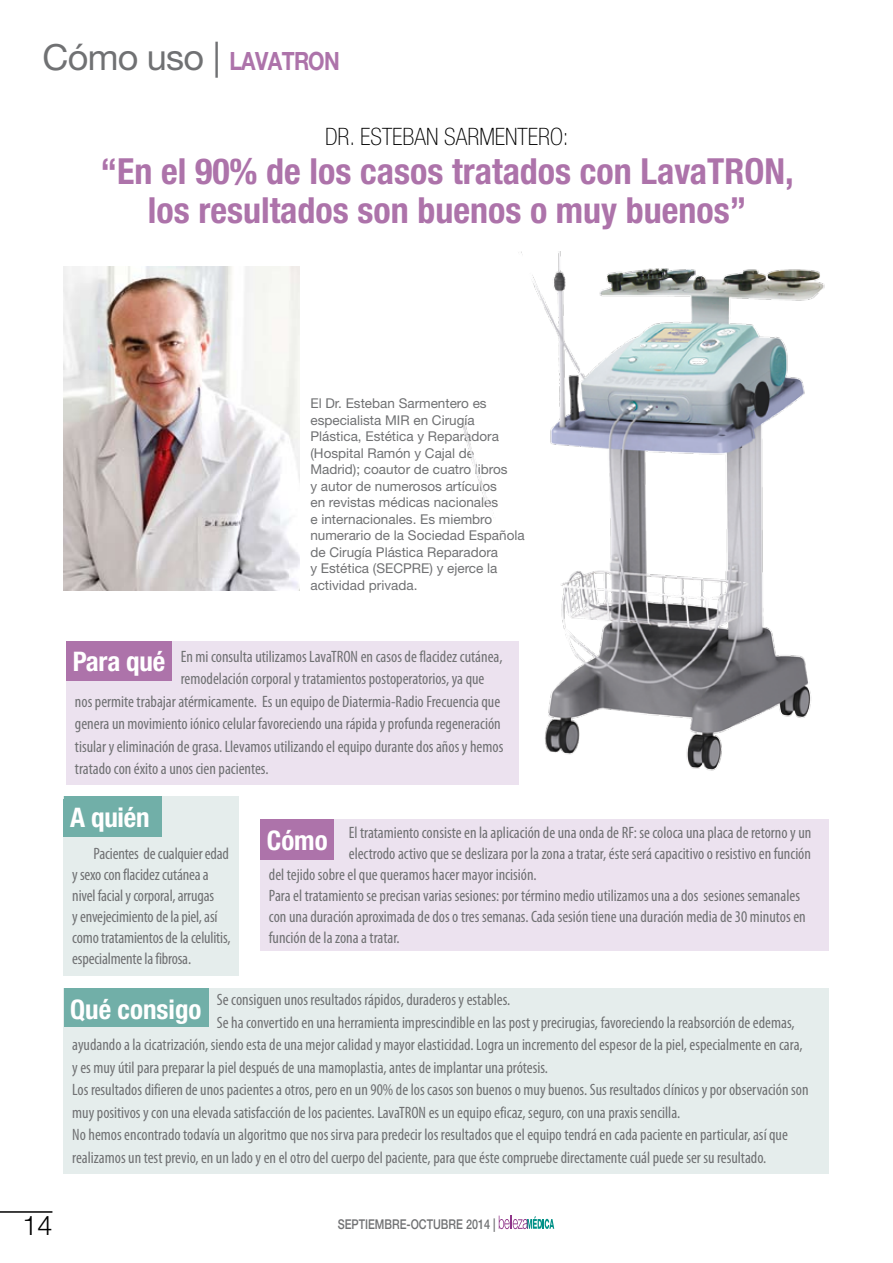
<style>
.page{position:relative;width:893px;height:1263px;background:#fff}
.page>*{position:absolute;margin:0;border:0;box-sizing:border-box;transform-origin:0 0}
.t1{font:700 condensed 36px/39px "Helvetica Neue LT Std";color:#ad73aa;text-align:center}
.t2{font:36px "Helvetica Neue LT Std";letter-spacing:-.02em;color:#707173}
.t3{font:700 condensed 27px "Helvetica Neue LT Std";color:#fff}
.t4{font:300 27px "Helvetica Neue LT Std";color:#000}
.t5{font:100 condensed 24px "Helvetica Neue LT Std";color:#000}
.t6{font:condensed 16.5px/21px "Myriad Pro";color:#707173}
.t7{font:13.5px/16.5px "Helvetica Neue LT Std";color:#707173}
.t8{font:500 13.5px "Helvetica Neue LT Std";color:#707173;scale:.8 1}
.s1{font-weight:700;font-size:25.2px;color:#ad73aa}
</style>
<div class="page">
<svg style="left:499px;top:1215px;width:55px;height:14px"></svg>
<hr style="left:0;top:1211px;width:52px;height:2px;background:#000">
<div style="left:64px;top:797px;width:175px;height:179px;background:#e5edec"></div>
<div style="left:64px;top:797px;width:98px;height:40px;background:#71afa8"></div>
<div style="left:260px;top:819px;width:569px;height:132px;background:#ece2ef"></div>
<div style="left:260px;top:819px;width:74px;height:39px;background:#ad73aa"></div>
<div style="left:64px;top:988px;width:765px;height:186px;background:#e5edec"></div>
<div style="left:64px;top:988px;width:144px;height:39px;background:#71afa8"></div>
<div style="left:66px;top:641px;width:453px;height:143px;background:#ece2ef"></div>
<div style="left:260px;top:822px;width:74px;height:37px;background:#ad73aa"></div>
<div style="left:66px;top:641px;width:106px;height:39px;background:#ad73aa"></div>
<img style="left:64px;top:267px;width:236px;height:323px">
<img style="left:462px;top:252px;width:363px;height:533px">
<h1 class="t2" style="left:43px;top:36px;width:299px">Cómo uso | <span class="s1">LAVATRON</span></h1>
<h3 class="t5" style="left:325px;top:123px;width:245px">DR. ESTEBAN SARMENTERO:</h3>
<h1 class="t1" style="left:101px;top:151px;width:695px">“En el 90% de los casos tratados con LavaTRON, los resultados son buenos o muy buenos”</h1>
<p class="t7" style="left:310px;top:395px;width:216px">El Dr. Esteban Sarmentero es especialista MIR en Cirugía<br>Plástica, Estética y Reparadora (Hospital Ramón y Cajal de<br>Madrid); coautor de cuatro libros<br>y autor de numerosos artículos<br>en revistas médicas nacionales<br>e internacionales. Es miembro numerario de la Sociedad Española de Cirugía Plástica Reparadora<br>y Estética (SECPRE) y ejerce la actividad privada.</p>
<p class="t6" style="left:181px;top:645px;width:323px">En mi consulta utilizamos LavaTRON en casos de flacidez cutánea,</p>
<p class="t6" style="left:181px;top:668px;width:305px">remodelación corporal y tratamientos postoperatorios, ya que</p>
<p class="t6" style="left:75px;top:690px;width:427px">nos permite trabajar atérmicamente. Es un equipo de Diatermia-Radio Frecuencia que</p>
<p class="t6" style="left:75px;top:713px;width:427px">genera un movimiento iónico celular favoreciendo una rápida y profunda regeneración</p>
<p class="t6" style="left:75px;top:735px;width:430px">tisular y eliminación de grasa. Llevamos utilizando el equipo durante dos años y hemos</p>
<p class="t6" style="left:75px;top:758px;width:195px">tratado con éxito a unos cien pacientes.</p>
<h2 class="t3" style="left:73px;top:645px;width:94px">Para qué</h2>
<h2 class="t3" style="left:70px;top:801px;width:81px">A quién</h2>
<p class="t6" style="left:72px;top:843px;width:160px;text-indent:21px">Pacientes de cualquier edad y sexo con flacidez cutánea a nivel facial y corporal, arrugas<br>y envejecimiento de la piel, así como tratamientos de la celulitis, especialmente la fibrosa.</p>
<p class="t6" style="left:349px;top:822px;width:464px">El tratamiento consiste en la aplicación de una onda de RF: se coloca una placa de retorno y un</p>
<p class="t6" style="left:349px;top:843px;width:464px">electrodo activo que se deslizara por la zona a tratar, éste será capacitivo o resistivo en función</p>
<p class="t6" style="left:269px;top:864px;width:269px">del tejido sobre el que queramos hacer mayor incisión.</p>
<p class="t6" style="left:269px;top:885px;width:533px">Para el tratamiento se precisan varias sesiones: por término medio utilizamos una a dos sesiones semanales</p>
<p class="t6" style="left:269px;top:906px;width:538px">con una duración aproximada de dos o tres semanas. Cada sesión tiene una duración media de 30 minutos en</p>
<p class="t6" style="left:269px;top:927px;width:132px">función de la zona a tratar.</p>
<h2 class="t3" style="left:267px;top:824px;width:62px">Cómo</h2>
<p class="t6" style="left:217px;top:989px;width:295px">Se consiguen unos resultados rápidos, duraderos y estables.</p>
<p class="t6" style="left:217px;top:1012px;width:579px">Se ha convertido en una herramienta imprescindible en las post y precirugias, favoreciendo la reabsorción de edemas,</p>
<p class="t6" style="left:72px;top:1034px;width:732px">ayudando a la cicatrización, siendo esta de una mejor calidad y mayor elasticidad. Logra un incremento del espesor de la piel, especialmente en cara,</p>
<p class="t6" style="left:72px;top:1057px;width:477px">y es muy útil para preparar la piel después de una mamoplastia, antes de implantar una prótesis.</p>
<p class="t6" style="left:72px;top:1079px;width:738px">Los resultados difieren de unos pacientes a otros, pero en un 90% de los casos son buenos o muy buenos. Sus resultados clínicos y por observación son</p>
<p class="t6" style="left:72px;top:1102px;width:610px">muy positivos y con una elevada satisfacción de los pacientes. LavaTRON es un equipo eficaz, seguro, con una praxis sencilla.</p>
<p class="t6" style="left:72px;top:1124px;width:717px">No hemos encontrado todavía un algoritmo que nos sirva para predecir los resultados que el equipo tendrá en cada paciente en particular, así que</p>
<p class="t6" style="left:72px;top:1147px;width:695px">realizamos un test previo, en un lado y en el otro del cuerpo del paciente, para que éste compruebe directamente cuál puede ser su resultado.</p>
<h2 class="t3" style="left:70px;top:993px;width:133px">Qué consigo</h2>
<h2 class="t4" style="left:22px;top:1209px;width:32px">14</h2>
<p class="t8" style="left:338px;top:1216px;width:199px">SEPTIEMBRE-OCTUBRE 2014 |</p>
</div>
